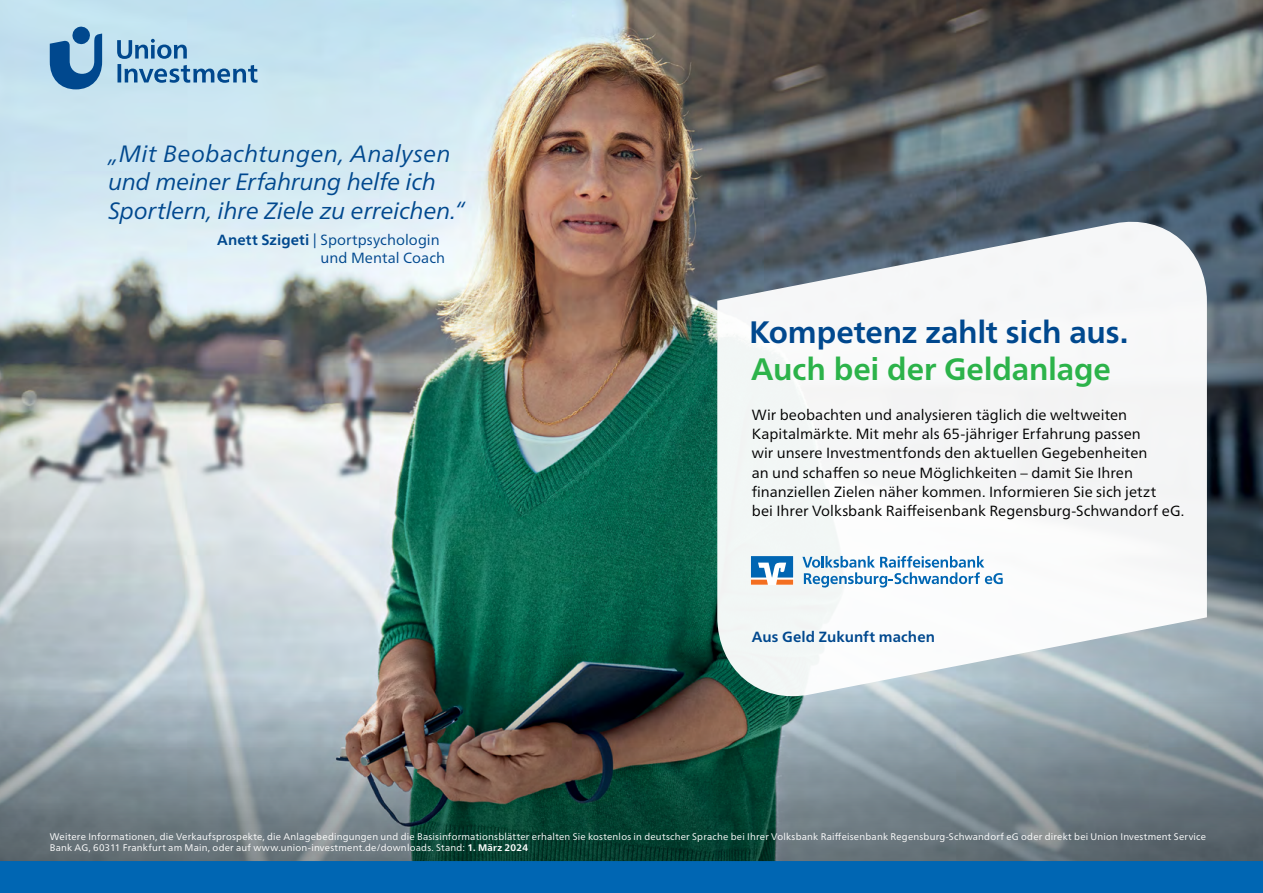
<style>
.page{position:relative;width:1263px;height:893px;background:#fff}
.page>*{position:absolute;margin:0;border:0;box-sizing:border-box;transform-origin:0 0}
.t1{font:31.05px "Frutiger Neuefuer UI Bold";letter-spacing:-.005em;color:#00488e}
.t2{font:31.05px "Frutiger Neuefuer UI Bold";letter-spacing:-.005em;color:#2cb34a}
.t3{font:23.55px/28.3px "Frutiger Neuefuer UI Book It";letter-spacing:-.005em;color:#00488e}
.t4{font:14.7px/19.2px "Frutiger Neuefuer UI Book";color:#000}
.t5{font:14.7px/17.7px "Frutiger Neuefuer UI Book";letter-spacing:.005em;color:#00488e}
.t6{font:14.7px "Frutiger Neuefuer UI Bold";letter-spacing:.005em;color:#00488e}
.t7{font:9.6px/11.9px "Frutiger Neuefuer UI Book";letter-spacing:.02em;color:#fff}
.s1{font-family:"Frutiger Neuefuer UI Bold"}
</style>
<div class="page">
<img style="left:0;top:0;width:1263px;height:691px">
<svg style="left:0;top:691px;width:1263px;height:170px;background:#677878"></svg>
<svg style="left:50px;top:26px;width:208px;height:63px;background:#92bbd7"></svg>
<svg style="left:717px;top:214px;width:490px;height:490px;fill:#f5f6f6"></svg>
<svg style="left:751px;top:556px;width:42px;height:29px"></svg>
<svg style="left:802px;top:556px;width:201px;height:31px"></svg>
<div style="left:0;top:861px;width:1263px;height:32px;background:#0066b3"></div>
<h2 class="t3" style="left:108px;top:140px;width:358px">„Mit Beobachtungen, Analysen und meiner Erfahrung helfe ich<br>Sportlern, ihre Ziele zu erreichen.“</h2>
<h3 class="t5" style="left:321px;top:231px;width:126px;text-indent:-103px"><span class="s1">Anett Szigeti</span> | Sportpsychologin und Mental Coach</h3>
<h1 class="t1" style="left:749px;top:314px;width:381px">Kompetenz zahlt sich aus.</h1>
<h1 class="t2" style="left:751px;top:351px;width:361px">Auch bei der Geldanlage</h1>
<p class="t4" style="left:752px;top:405px;width:434px">Wir beobachten und analysieren täglich die weltweiten Kapitalmärkte. Mit mehr als 65-jähriger Erfahrung passen<br>wir unsere Investmentfonds den aktuellen Gegebenheiten<br>an und schaffen so neue Möglichkeiten – damit Sie Ihren finanziellen Zielen näher kommen. Informieren Sie sich jetzt<br>bei Ihrer Volksbank Raiffeisenbank Regensburg-Schwandorf eG.</p>
<h3 class="t6" style="left:752px;top:628px;width:185px">Aus Geld Zukunft machen</h3>
<p class="t7" style="left:50px;top:830px;width:1158px">Weitere Informationen, die Verkaufsprospekte, die Anlagebedingungen und die Basisinformationsblätter erhalten Sie kostenlos in deutscher Sprache bei Ihrer Volksbank Raiffeisenbank Regensburg-Schwandorf eG oder direkt bei Union Investment Service<br>Bank AG, 60311 Frankfurt am Main, oder auf www.union-investment.de/downloads. Stand: <span class="s1">1. März 2024</span></p>
</div>
